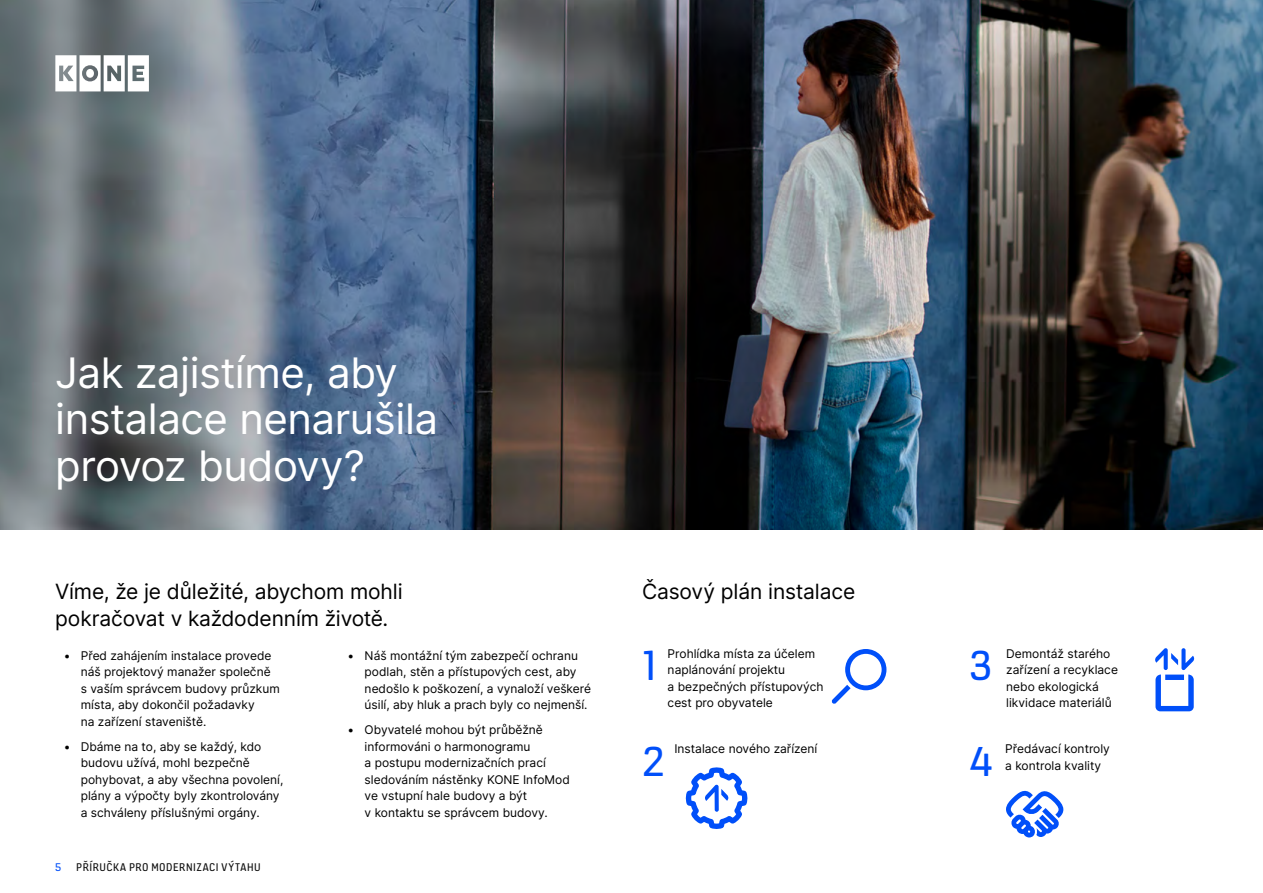
<style>
.page{position:relative;width:1263px;height:893px;background:#fff}
.page>*{position:absolute;margin:0;border:0;box-sizing:border-box;transform-origin:0 0}
.Highlight_numbers{font:45px "KONE Information v 13";color:#004ff9}
.Headline_1{font:42px/46.5px "Inter";letter-spacing:-.01em;color:#fff}
.Headline_2{font:21px/27px "Inter";letter-spacing:-.005em;color:#000}
.CZ_Bodycopy__first_paragraph{font:12px/16.5px "Inter";color:#000}
.t1{font:12px "KONE Information v 13";letter-spacing:.045em;color:#0c0c0c}
.s1{color:#004ff9}
</style>
<div class="page">
<img style="left:0;top:0;width:1263px;height:529px">
<svg style="left:831px;top:649px;width:55px;height:55px"></svg>
<svg style="left:1155px;top:648px;width:39px;height:63px"></svg>
<svg style="left:1006px;top:790px;width:57px;height:47px"></svg>
<svg style="left:55px;top:55px;width:94px;height:36px"></svg>
<svg style="left:686px;top:767px;width:61px;height:62px"></svg>
<p class="Headline_1" style="left:55px;top:348px;width:384px">Jak zajistíme, aby instalace nenarušila provoz budovy?</p>
<p class="Headline_2" style="left:55px;top:578px;width:349px">Víme, že je důležité, abychom mohli pokračovat v každodenním životě.</p>
<p class="CZ_Bodycopy__first_paragraph" style="left:81px;top:647px;width:201px;text-indent:-17px">• Před zahájením instalace provede náš projektový manažer společně s vaším správcem budovy průzkum místa, aby dokončil požadavky<br>na zařízení staveniště.</p>
<p class="CZ_Bodycopy__first_paragraph" style="left:81px;top:738px;width:204px;text-indent:-17px">• Dbáme na to, aby se každý, kdo budovu užívá, mohl bezpečně pohybovat, a aby všechna povolení, plány a výpočty byly zkontrolovány a schváleny příslušnými orgány.</p>
<p class="CZ_Bodycopy__first_paragraph" style="left:365px;top:647px;width:228px;text-indent:-17px">• Náš montážní tým zabezpečí ochranu podlah, stěn a přístupových cest, aby nedošlo k poškození, a vynaloží veškeré úsilí, aby hluk a prach byly co nejmenší.</p>
<p class="CZ_Bodycopy__first_paragraph" style="left:365px;top:721px;width:207px;text-indent:-17px">• Obyvatelé mohou být průběžně informováni o harmonogramu<br>a postupu modernizačních prací sledováním nástěnky KONE InfoMod ve vstupní hale budovy a být<br>v kontaktu se správcem budovy.</p>
<p class="t1" style="left:55px;top:859px;width:207px"><span class="s1">5</span> PŘÍRUČKA PRO MODERNIZACI VÝTAHU</p>
<p class="Headline_2" style="left:642px;top:578px;width:215px">Časový plán instalace</p>
<p class="CZ_Bodycopy__first_paragraph" style="left:668px;top:645px;width:157px">Prohlídka místa za účelem naplánování projektu<br>a bezpečných přístupových cest pro obyvatele</p>
<p class="CZ_Bodycopy__first_paragraph" style="left:674px;top:740px;width:145px">Instalace nového zařízení</p>
<p class="Highlight_numbers" style="left:642px;top:636px;width:17px">1</p>
<p class="Highlight_numbers" style="left:969px;top:636px;width:25px">3</p>
<p class="Highlight_numbers" style="left:642px;top:731px;width:24px">2</p>
<p class="Highlight_numbers" style="left:969px;top:731px;width:25px">4</p>
<p class="CZ_Bodycopy__first_paragraph" style="left:1006px;top:645px;width:113px">Demontáž starého zařízení a recyklace nebo ekologická likvidace materiálů</p>
<p class="CZ_Bodycopy__first_paragraph" style="left:1005px;top:740px;width:106px">Předávací kontroly</p>
<p class="CZ_Bodycopy__first_paragraph" style="left:1005px;top:757px;width:97px">a kontrola kvality</p>
</div>
